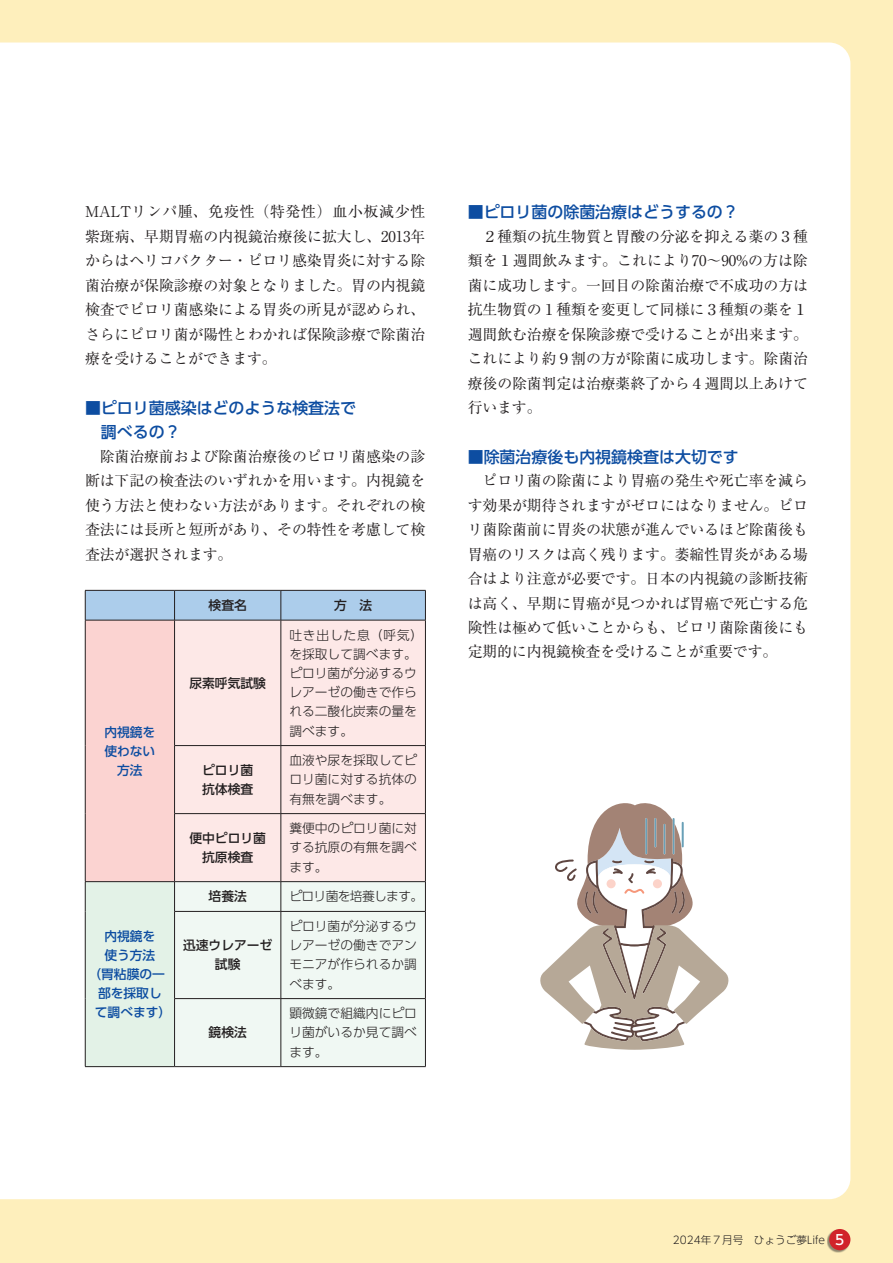
<style>
.page{position:relative;width:893px;height:1263px;background:#feefbc}
.page>*{position:absolute;margin:0;border:0;box-sizing:border-box;transform-origin:0 0}
.t1{font:500 15.9px/24.5px "UD Shin Go Pro";color:#0d4da1}
.t2{font:14.85px/24.5px "Ryumin Pro";letter-spacing:-.005em;color:#231f20;text-align:justify}
.t3{font:300 12.75px/19.2px "UD Shin Go Pro";color:#231f20;text-align:justify}
.t4{font:500 12.75px/19.2px "UD Shin Go Pro";color:#231f20;text-align:center}
.t5{font:500 12.75px/19.2px "UD Shin Go Pro";color:#0d4da1;text-align:center}
.t6{font:300 12.75px "UD Shin Go Pro";letter-spacing:-.05em;color:#231f20}
.t7{font:300 10.65px "UD Shin Go Pro";color:#231f20}
.s1{font-weight:500;font-size:13.8px;color:#fff}
</style>
<div class="page">
<div style="left:0;top:43px;width:850px;height:1156px;background:#fff"></div>
<div style="left:86px;top:591px;width:339px;height:29px;background:#accdeb"></div>
<div style="left:85px;top:620px;width:90px;height:262px;background:#fbd3d1"></div>
<div style="left:175px;top:621px;width:250px;height:260px;background:#fde8e7"></div>
<div style="left:85px;top:882px;width:90px;height:184px;background:#e3f2e7"></div>
<div style="left:175px;top:882px;width:250px;height:184px;background:#f0f8f3"></div>
<hr style="left:85px;top:590px;width:90px;height:1px;background:#231f20">
<hr style="left:85px;top:590px;width:1px;height:30px;background:#231f20">
<hr style="left:175px;top:590px;width:106px;height:1px;background:#231f20">
<hr style="left:174px;top:590px;width:1px;height:30px;background:#231f20">
<hr style="left:281px;top:590px;width:145px;height:1px;background:#231f20">
<hr style="left:281px;top:590px;width:1px;height:30px;background:#231f20">
<hr style="left:425px;top:590px;width:1px;height:30px;background:#231f20">
<hr style="left:85px;top:620px;width:90px;height:1px;background:#231f20">
<hr style="left:85px;top:620px;width:1px;height:125px;background:#231f20">
<hr style="left:175px;top:620px;width:106px;height:1px;background:#231f20">
<hr style="left:174px;top:620px;width:1px;height:125px;background:#231f20">
<hr style="left:281px;top:620px;width:145px;height:1px;background:#231f20">
<hr style="left:281px;top:620px;width:1px;height:125px;background:#231f20">
<hr style="left:425px;top:620px;width:1px;height:125px;background:#231f20">
<hr style="left:85px;top:745px;width:1px;height:69px;background:#231f20">
<hr style="left:174px;top:745px;width:107px;height:1px;background:#231f20">
<hr style="left:174px;top:746px;width:1px;height:67px;background:#231f20">
<hr style="left:281px;top:745px;width:145px;height:1px;background:#231f20">
<hr style="left:281px;top:746px;width:1px;height:67px;background:#231f20">
<hr style="left:425px;top:746px;width:1px;height:67px;background:#231f20">
<hr style="left:85px;top:814px;width:1px;height:67px;background:#231f20">
<hr style="left:174px;top:813px;width:107px;height:1px;background:#231f20">
<hr style="left:174px;top:814px;width:1px;height:67px;background:#231f20">
<hr style="left:281px;top:813px;width:145px;height:1px;background:#231f20">
<hr style="left:281px;top:814px;width:1px;height:67px;background:#231f20">
<hr style="left:425px;top:814px;width:1px;height:67px;background:#231f20">
<hr style="left:85px;top:881px;width:90px;height:1px;background:#231f20">
<svg style="left:85px;top:882px;width:1px;height:29px"></svg>
<hr style="left:175px;top:881px;width:106px;height:1px;background:#231f20">
<svg style="left:174px;top:882px;width:1px;height:29px"></svg>
<hr style="left:281px;top:881px;width:145px;height:1px;background:#231f20">
<svg style="left:281px;top:882px;width:1px;height:29px"></svg>
<svg style="left:425px;top:882px;width:1px;height:29px"></svg>
<hr style="left:85px;top:911px;width:1px;height:87px;background:#231f20">
<hr style="left:85px;top:998px;width:1px;height:68px;background:#231f20">
<hr style="left:174px;top:911px;width:107px;height:1px;background:#231f20">
<hr style="left:174px;top:912px;width:1px;height:86px;background:#231f20">
<hr style="left:281px;top:911px;width:145px;height:1px;background:#231f20">
<hr style="left:281px;top:912px;width:1px;height:86px;background:#231f20">
<hr style="left:425px;top:912px;width:1px;height:86px;background:#231f20">
<hr style="left:174px;top:998px;width:107px;height:1px;background:#231f20">
<hr style="left:174px;top:999px;width:1px;height:67px;background:#231f20">
<hr style="left:281px;top:998px;width:145px;height:1px;background:#231f20">
<hr style="left:281px;top:999px;width:1px;height:67px;background:#231f20">
<hr style="left:425px;top:999px;width:1px;height:67px;background:#231f20">
<hr style="left:85px;top:1066px;width:90px;height:1px;background:#231f20">
<hr style="left:175px;top:1066px;width:106px;height:1px;background:#231f20">
<hr style="left:281px;top:1066px;width:145px;height:1px;background:#231f20">
<svg style="left:538px;top:798px;width:193px;height:252px;background:#d9d1cc"></svg>
<div style="left:827px;top:1229px;width:23px;height:24px;background:#231f20;opacity:.5"></div>
<div style="left:829px;top:1229px;width:21px;height:21px;background:#d1232a;border-radius:50%"></div>
<p class="t2" style="left:85px;top:199px;width:342px">MALTリンパ腫、免疫性（特発性）血小板減少性紫斑病、早期胃癌の内視鏡治療後に拡大し、2013年からはヘリコバクター・ピロリ感染胃炎に対する除菌治療が保険診療の対象となりました。胃の内視鏡検査でピロリ菌感染による胃炎の所見が認められ、さらにピロリ菌が陽性とわかれば保険診療で除菌治療を受けることができます。</p>
<p class="t1" style="left:85px;top:395px;width:273px">■ピロリ菌感染はどのような検査法で　調べるの？</p>
<p class="t2" style="left:85px;top:443px;width:342px">　除菌治療前および除菌治療後のピロリ菌感染の診断は下記の検査法のいずれかを用います。内視鏡を使う方法と使わない方法があります。それぞれの検査法には長所と短所があり、その特性を考慮して検査法が選択されます。</p>
<p class="t4" style="left:209px;top:595px;width:40px">検査名</p>
<p class="t4" style="left:334px;top:595px;width:40px">方　法</p>
<p class="t5" style="left:104px;top:722px;width:53px">内視鏡を使わない方法</p>
<p class="t5" style="left:88px;top:926px;width:84px">内視鏡を<br>使う方法<br>（胃粘膜の一部を採取し<br>て調べます）</p>
<p class="t4" style="left:189px;top:673px;width:78px">尿素呼気試験</p>
<p class="t3" style="left:289px;top:625px;width:135px;text-align:left">吐き出した息（呼気）を採取して調べます。ピロリ菌が分泌するウレアーゼの働きで作られる二酸化炭素の量を調べます。</p>
<p class="t4" style="left:202px;top:760px;width:53px;text-align:left">ピロリ菌抗体検査</p>
<p class="t3" style="left:289px;top:750px;width:129px">血液や尿を採取してピロリ菌に対する抗体の有無を調べます。</p>
<p class="t4" style="left:189px;top:828px;width:78px">便中ピロリ菌抗原検査</p>
<p class="t3" style="left:289px;top:818px;width:129px">糞便中のピロリ菌に対する抗原の有無を調べます。</p>
<p class="t4" style="left:209px;top:886px;width:40px">培養法</p>
<p class="t6" style="left:289px;top:886px;width:135px">ピロリ菌を培養します。</p>
<p class="t4" style="left:183px;top:935px;width:91px">迅速ウレアーゼ試験</p>
<p class="t3" style="left:289px;top:916px;width:129px">ピロリ菌が分泌するウレアーゼの働きでアンモニアが作られるか調べます。</p>
<p class="t4" style="left:209px;top:1023px;width:40px">鏡検法</p>
<p class="t3" style="left:289px;top:1003px;width:129px">顕微鏡で組織内にピロリ菌がいるか見て調べます。</p>
<p class="t1" style="left:468px;top:200px;width:273px">■ピロリ菌の除菌治療はどうするの？</p>
<p class="t2" style="left:468px;top:223px;width:342px">　２種類の抗生物質と胃酸の分泌を抑える薬の３種類を１週間飲みます。これにより70～90%の方は除菌に成功します。一回目の除菌治療で不成功の方は抗生物質の１種類を変更して同様に３種類の薬を１週間飲む治療を保険診療で受けることが出来ます。これにより約９割の方が除菌に成功します。除菌治療後の除菌判定は治療薬終了から４週間以上あけて行います。</p>
<p class="t1" style="left:468px;top:444px;width:273px">■除菌治療後も内視鏡検査は大切です</p>
<p class="t2" style="left:468px;top:467px;width:342px">　ピロリ菌の除菌により胃癌の発生や死亡率を減らす効果が期待されますがゼロにはなりません。ピロリ菌除菌前に胃炎の状態が進んでいるほど除菌後も胃癌のリスクは高く残ります。萎縮性胃炎がある場合はより注意が必要です。日本の内視鏡の診断技術は高く、早期に胃癌が見つかれば胃癌で死亡する危険性は極めて低いことからも、ピロリ菌除菌後にも定期的に内視鏡検査を受けることが重要です。</p>
<p class="t7" style="left:673px;top:1231px;width:173px">2024年７月号　ひょうご夢Life <span class="s1">5</span></p>
</div>
